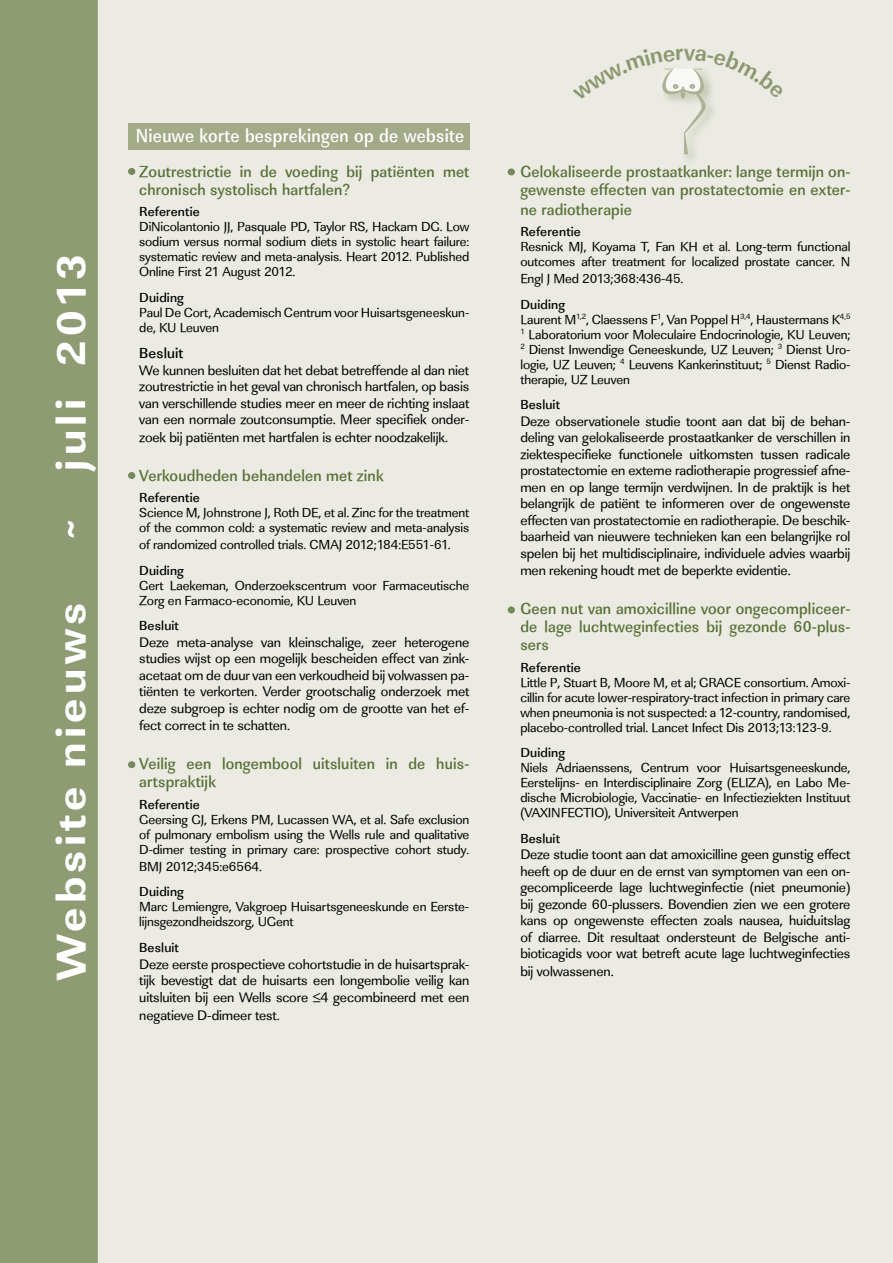
<style>
.page{position:relative;width:893px;height:1263px;background:#fff}
.page>*{position:absolute;margin:0;border:0;box-sizing:border-box;transform-origin:0 0}
.t1{font:42px "Linear Std Wd Xbold";letter-spacing:.1em;color:#fff}
.t2{font:500 19.5px "Linear Std Nr";letter-spacing:.015em;color:#fff}
.t3{font:500 16.5px/18px "Linear Std Cd";letter-spacing:.01em;color:#587037}
.t4{font:500 15px "Linear Std";letter-spacing:.01em;color:#000}
.t5{font:14.25px/16.6px "Linear Std";letter-spacing:-.01em;color:#000;text-align:justify}
.t6{font:13.5px/15px "Linear Std";letter-spacing:-.01em;color:#000}
.t7{font:500 13.5px "Linear Std";letter-spacing:.01em;color:#000}
.s1{font-weight:500}
</style>
<div class="page">
<div style="left:98px;top:0;width:795px;height:1263px;background:#e6e6dd"></div>
<div style="left:0;top:0;width:98px;height:1263px;background:#8f9b73"></div>
<div style="left:659px;top:64px;width:59px;height:102px;background:#ebebe3"></div>
<div style="left:653px;top:59px;width:62px;height:105px;background:#fff;opacity:.75"></div>
<div style="left:128px;top:124px;width:341px;height:26px;background:#a2aa88"></div>
<div style="left:128px;top:168px;width:7px;height:7px;background:#758859;border-radius:50%"></div>
<div style="left:128px;top:472px;width:7px;height:7px;background:#758859;border-radius:50%"></div>
<div style="left:128px;top:761px;width:7px;height:7px;background:#758859;border-radius:50%"></div>
<div style="left:508px;top:168px;width:7px;height:7px;background:#758859;border-radius:50%"></div>
<div style="left:508px;top:606px;width:7px;height:7px;background:#758859;border-radius:50%"></div>
<svg style="left:653px;top:59px;width:62px;height:95px"></svg>
<h1 class="t1" style="left:46px;top:540px;width:287px;rotate:-90deg">~ juli 2013</h1>
<h1 class="t1" style="left:46px;top:980px;width:378px;rotate:-90deg">Website nieuws</h1>
<h2 class="t2" style="left:136px;top:124px;width:330px">Nieuwe korte besprekingen op de website</h2>
<p class="t3" style="left:139px;top:163px;width:332px">Zoutrestrictie in de voeding bij patiënten met chronisch systolisch hartfalen?</p>
<p class="t7" style="left:139px;top:204px;width:62px">Referentie</p>
<p class="t6" style="left:139px;top:219px;width:332px;text-align:justify">DiNicolantonio JJ, Pasquale PD, Taylor RS, Hackam DG. Low sodium versus normal sodium diets in systolic heart failure: systematic review and meta-analysis. Heart 2012. Published Online First 21 August 2012.</p>
<p class="t7" style="left:139px;top:289px;width:46px">Duiding</p>
<p class="t6" style="left:139px;top:305px;width:332px">Paul De Cort, Academisch Centrum voor Huisartsgeneeskun&shy;de, KU Leuven</p>
<p class="t4" style="left:139px;top:344px;width:46px">Besluit</p>
<p class="t5" style="left:139px;top:362px;width:332px">We kunnen besluiten dat het debat betreffende al dan niet zoutrestrictie in het geval van chronisch hartfalen, op basis van verschillende studies meer en meer de richting inslaat van een normale zoutconsumptie. Meer specifiek onder&shy;zoek bij patiënten met hartfalen is echter noodzakelijk.</p>
<p class="t3" style="left:139px;top:466px;width:246px">Verkoudheden behandelen met zink</p>
<p class="t7" style="left:139px;top:490px;width:62px">Referentie</p>
<p class="t6" style="left:139px;top:505px;width:332px">Science M, Johnstrone J, Roth DE, et al. Zinc for the treatment of the common cold: a systematic review and meta-analysis</p>
<p class="t6" style="left:139px;top:537px;width:313px">of randomized controlled trials. CMAJ 2012;184:E551-61.</p>
<p class="t7" style="left:139px;top:562px;width:46px">Duiding</p>
<p class="t6" style="left:139px;top:578px;width:332px">Gert Laekeman, Onderzoekscentrum voor Farmaceutische<br>Zorg en Farmaco-economie, KU Leuven</p>
<p class="t7" style="left:139px;top:618px;width:41px">Besluit</p>
<p class="t5" style="left:139px;top:634px;width:332px">Deze meta-analyse van kleinschalige, zeer heterogene studies wijst op een mogelijk bescheiden effect van zink&shy;acetaat om de duur van een verkoudheid bij volwassen pa&shy;tiënten te verkorten. Verder grootschalig onderzoek met deze subgroep is echter nodig om de grootte van het ef&shy;fect correct in te schatten.</p>
<p class="t3" style="left:139px;top:755px;width:332px">Veilig een longembool uitsluiten in de huis&shy;artspraktijk</p>
<p class="t7" style="left:139px;top:796px;width:62px">Referentie</p>
<p class="t6" style="left:139px;top:812px;width:332px;text-align:justify">Geersing GJ, Erkens PM, Lucassen WA, et al. Safe exclusion of pulmonary embolism using the Wells rule and qualitative D-dimer testing in primary care: prospective cohort study.</p>
<p class="t6" style="left:139px;top:859px;width:124px">BMJ 2012;345:e6564.</p>
<p class="t7" style="left:139px;top:884px;width:46px">Duiding</p>
<p class="t6" style="left:139px;top:899px;width:332px">Marc Lemiengre, Vakgroep Huisartsgeneeskunde en Eerste&shy;lijnsgezondheidszorg, UGent</p>
<p class="t7" style="left:139px;top:939px;width:41px">Besluit</p>
<p class="t5" style="left:139px;top:956px;width:332px">Deze eerste prospectieve cohortstudie in de huisartsprak&shy;tijk bevestigt dat de huisarts een longembolie veilig kan uitsluiten bij een Wells score ≤4 gecombineerd met een</p>
<p class="t5" style="left:139px;top:1006px;width:142px">negatieve D-dimeer test.</p>
<p class="t3" style="left:520px;top:163px;width:332px">Gelokaliseerde prostaatkanker: lange termijn on&shy;gewenste effecten van prostatectomie en exter-</p>
<p class="t3" style="left:520px;top:200px;width:113px">ne radiotherapie</p>
<p class="t7" style="left:520px;top:224px;width:62px">Referentie</p>
<p class="t6" style="left:520px;top:239px;width:332px">Resnick MJ, Koyama T, Fan KH et al. Long-term functional outcomes after treatment for localized prostate cancer. N</p>
<p class="t6" style="left:520px;top:271px;width:165px">Engl J Med 2013;368:436-45.</p>
<p class="t6" style="left:520px;top:297px;width:332px"><span class="s1">Duiding<br></span>Laurent M<sup>1,2</sup>, Claessens F<sup>1</sup>, Van Poppel H<sup>3,4</sup>, Haustermans K<sup>4,5<br>1</sup> Laboratorium voor Moleculaire Endocrinologie, KU Leuven; <sup>2</sup> Dienst Inwendige Geneeskunde, UZ Leuven; <sup>3</sup> Dienst Uro&shy;logie, UZ Leuven; <sup>4</sup> Leuvens Kankerinstituut; <sup>5</sup> Dienst Radio&shy;therapie, UZ Leuven</p>
<p class="t7" style="left:520px;top:397px;width:41px">Besluit</p>
<p class="t5" style="left:520px;top:413px;width:332px">Deze observationele studie toont aan dat bij de behan&shy;deling van gelokaliseerde prostaatkanker de verschillen in ziektespecifieke functionele uitkomsten tussen radicale prostatectomie en externe radiotherapie progressief afne&shy;men en op lange termijn verdwijnen. In de praktijk is het belangrijk de patiënt te informeren over de ongewenste effecten van prostatectomie en radiotherapie. De beschik&shy;baarheid van nieuwere technieken kan een belangrijke rol spelen bij het multidisciplinaire, individuele advies waarbij men rekening houdt met de beperkte evidentie.</p>
<p class="t3" style="left:520px;top:600px;width:332px;text-align:justify">Geen nut van amoxicilline voor ongecompliceer&shy;de lage luchtweginfecties bij gezonde 60-plus&shy;sers</p>
<p class="t7" style="left:520px;top:659px;width:62px">Referentie</p>
<p class="t6" style="left:520px;top:675px;width:332px;text-align:justify">Little P, Stuart B, Moore M, et al; GRACE consortium. Amoxi&shy;cillin for acute lower-respiratory-tract infection in primary care when pneumonia is not suspected: a 12-country, randomised, placebo-controlled trial. Lancet Infect Dis 2013;13:123-9.</p>
<p class="t7" style="left:520px;top:745px;width:46px">Duiding</p>
<p class="t6" style="left:520px;top:760px;width:332px;text-align:justify">Niels Adriaenssens, Centrum voor Huisartsgeneeskunde, Eerstelijns- en Interdisciplinaire Zorg (ELIZA), en Labo Me&shy;dische Microbiologie, Vaccinatie- en Infectieziekten Instituut (VAXINFECTIO), Universiteit Antwerpen</p>
<p class="t7" style="left:520px;top:830px;width:41px">Besluit</p>
<p class="t5" style="left:520px;top:846px;width:332px">Deze studie toont aan dat amoxicilline geen gunstig effect heeft op de duur en de ernst van symptomen van een on&shy;gecompliceerde lage luchtweginfectie (niet pneumonie) bij gezonde 60-plussers. Bovendien zien we een grotere kans op ongewenste effecten zoals nausea, huiduitslag of diarree. Dit resultaat ondersteunt de Belgische anti&shy;bioticagids voor wat betreft acute lage luchtweginfecties bij volwassenen.</p>
</div>
